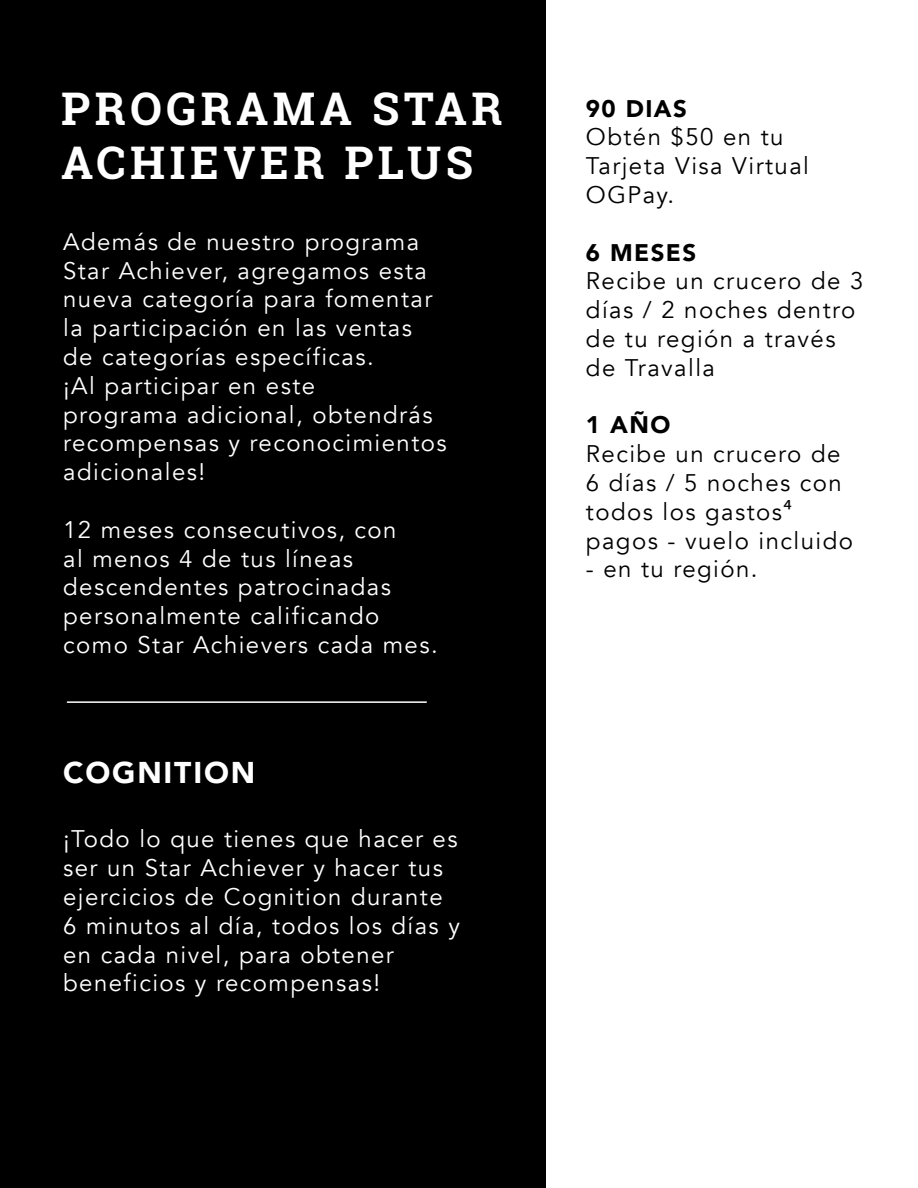
<style>
.page{position:relative;width:918px;height:1188px;background:#fff}
.page>*{position:absolute;margin:0;border:0;box-sizing:border-box;transform-origin:0 0}
.t1{font:700 45px/54px "Roboto Slab";letter-spacing:.1em;color:#fff}
.t2{font:900 30px "Avenir";letter-spacing:.06em;color:#fff}
.t3{font:24px/28.8px "Avenir";letter-spacing:.06em;color:#fff}
.t4{font:24px/28.8px "Avenir";letter-spacing:.06em;color:#000}
.t5{font:900 24px "Avenir";letter-spacing:.06em;color:#000}
.s1{font-family:"Myriad Pro"}
</style>
<div class="page">
<div style="left:0;top:0;width:545px;height:1188px;background:#000"></div>
<hr style="left:67px;top:701px;width:360px;height:2px;background:#fff">
<h1 class="t1" style="left:61px;top:81px;width:443px">PROGRAMA STAR<br>ACHIEVER PLUS</h1>
<p class="t3" style="left:63px;top:228px;width:385px">Además de nuestro programa<br>Star Achiever, agregamos esta nueva categoría para fomentar la participación en las ventas de categorías específicas.<br>¡Al participar en este<br>programa adicional, obtendrás recompensas y reconocimientos adicionales!</p>
<p class="t3" style="left:63px;top:516px;width:376px">12 meses consecutivos, con<br>al menos 4 de tus líneas descendentes patrocinadas personalmente calificando como Star Achievers cada mes.</p>
<p class="t2" style="left:63px;top:746px;width:194px">COGNITION</p>
<p class="t3" style="left:63px;top:825px;width:398px">¡Todo lo que tienes que hacer es ser un Star Achiever y hacer tus ejercicios de Cognition durante<br>6 minutos al día, todos los días y en cada nivel, para obtener beneficios y recompensas!</p>
<p class="t5" style="left:586px;top:88px;width:103px">90 DIAS</p>
<p class="t4" style="left:586px;top:123px;width:225px">Obtén $50 en tu<br>Tarjeta Visa Virtual<br>OGPay.</p>
<p class="t5" style="left:586px;top:232px;width:112px">6 MESES</p>
<p class="t4" style="left:586px;top:267px;width:279px">Recibe un crucero de 3 días / 2 noches dentro de tu región a través de Travalla</p>
<p class="t5" style="left:586px;top:405px;width:86px">1 AÑO</p>
<p class="t4" style="left:586px;top:440px;width:269px">Recibe un crucero de<br>6 días / 5 noches con todos los gastos<span class="s1">4 </span>pagos - vuelo incluido</p>
<p class="t4" style="left:586px;top:555px;width:173px">- en tu región.</p>
</div>
